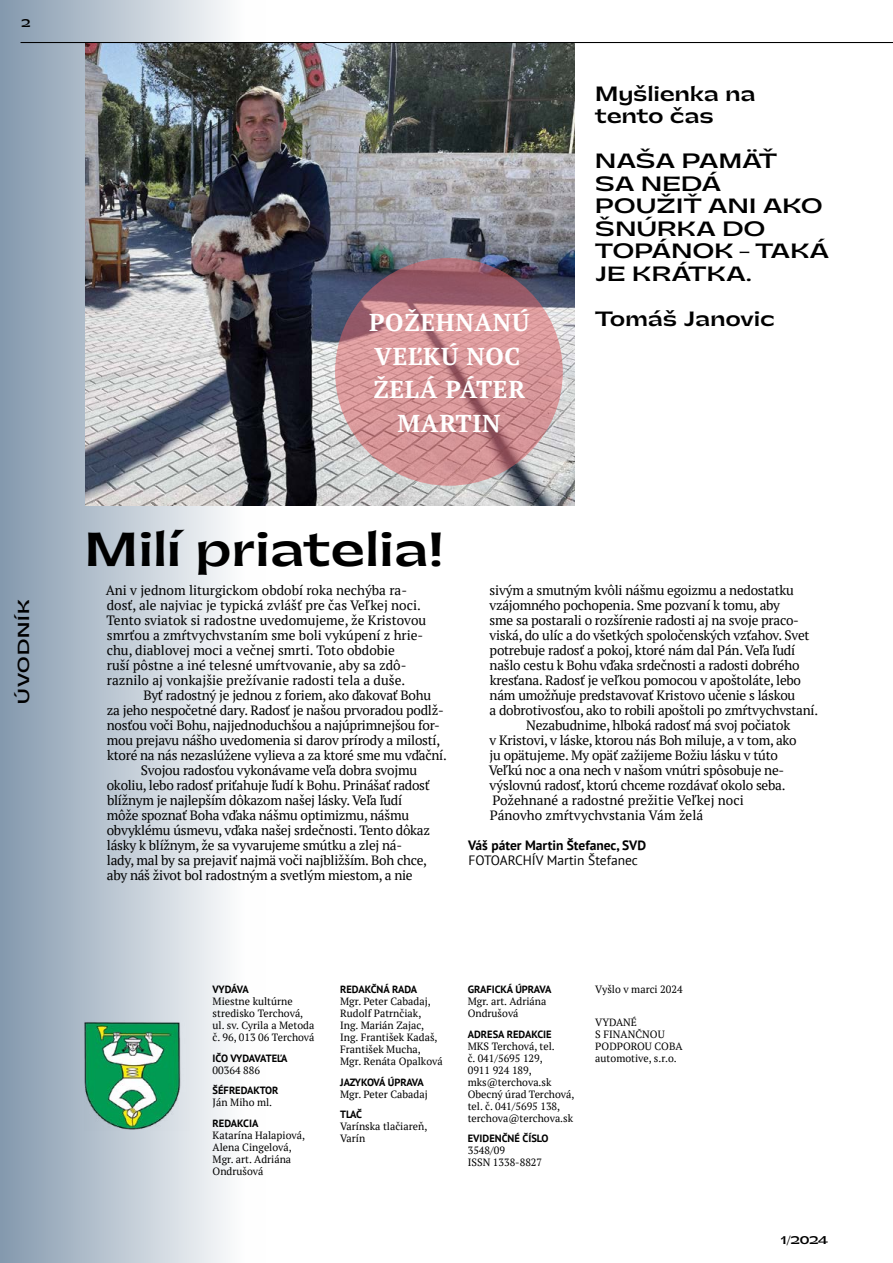
<style>
.page{position:relative;width:893px;height:1263px;background:#fff}
.page>*{position:absolute;margin:0;border:0;box-sizing:border-box;transform-origin:0 0}
.t1{font:700 45px "Gatwick";letter-spacing:.02em;color:#000}
.t2{font:700 24.3px/33.8px "PT Serif";letter-spacing:.03em;color:#fff;text-align:center}
.t3{font:700 19.5px/22.5px "Gatwick";letter-spacing:.015em;color:#000}
.t4{font:700 15px "Gatwick";letter-spacing:.07em;color:#000}
.t5{font:13.5px "PT Serif";letter-spacing:-.02em;color:#000}
.t6{font:13.5px/15px "PT Serif";color:#000}
.t7{font:700 13.5px "PT Sans";color:#000}
.t8{font:13.5px "PT Sans";color:#000}
.t9{font:10.5px/12px "PT Serif";color:#000}
.t10{font:700 10.5px "PT Sans";color:#000}
.t11{font:700 10.5px "PT Sans";letter-spacing:-.035em;color:#000}
.t12{font:700 10.5px "Gatwick";color:#000}
</style>
<div class="page">
<div style="left:0;top:0;width:266px;height:1263px;background:linear-gradient(to right,#8499ae,#fff)"></div>
<img style="left:85px;top:43px;width:489px;height:462px">
<hr style="left:21px;top:42px;width:872px;height:1px;background:#000">
<img style="left:85px;top:1020px;width:104px;height:111px">
<svg style="left:335px;top:258px;width:228px;height:228px;background:#c7888c"></svg>
<p class="t12" style="left:22px;top:15px;width:10px">2</p>
<p class="t4" style="left:13px;top:704px;width:106px;rotate:-90deg">ÚVODNÍK</p>
<h3 class="t3" style="left:595px;top:83px;width:162px">Myšlienka na tento čas</h3>
<h3 class="t3" style="left:595px;top:150px;width:235px">NAŠA PAMÄŤ<br>SA NEDÁ<br>POUŽIŤ ANI AKO<br>ŠNÚRKA DO<br>TOPÁNOK – TAKÁ<br>JE KRÁTKA.</h3>
<h2 class="t2" style="left:369px;top:305px;width:162px">POŽEHNANÚ</h2>
<h3 class="t3" style="left:595px;top:308px;width:181px">Tomáš Janovic</h3>
<h2 class="t2" style="left:373px;top:339px;width:153px">VEĽKÚ NOC<br>ŽELÁ PÁTER<br>MARTIN</h2>
<h1 class="t1" style="left:84px;top:519px;width:360px">Milí priatelia!</h1>
<p class="t6" style="left:106px;top:583px;width:322px">Ani v jednom liturgickom období roka nechýba ra&shy;dosť, ale najviac je typická zvlášť pre čas Veľkej noci.<br>Tento sviatok si radostne uvedomujeme, že Kristovou smrťou a zmŕtvychvstaním sme boli vykúpení z hrie&shy;chu, diablovej moci a večnej smrti. Toto obdobie<br>ruší pôstne a iné telesné umŕtvovanie, aby sa zdô&shy;raznilo aj vonkajšie prežívanie radosti tela a duše.</p>
<p class="t5" style="left:143px;top:687px;width:289px">Byť radostný je jednou z foriem, ako ďakovať Bohu</p>
<p class="t5" style="left:107px;top:702px;width:338px">za jeho nespočetné dary. Radosť je našou prvoradou podlž-</p>
<p class="t5" style="left:107px;top:716px;width:335px">nosťou voči Bohu, najjednoduchšou a najúprimnejšou for-</p>
<p class="t5" style="left:107px;top:731px;width:335px">mou prejavu nášho uvedomenia si darov prírody a milostí,</p>
<p class="t5" style="left:107px;top:746px;width:341px">ktoré na nás nezaslúžene vylieva a za ktoré sme mu vďační.</p>
<p class="t5" style="left:141px;top:761px;width:278px">Svojou radosťou vykonávame veľa dobra svojmu</p>
<p class="t5" style="left:107px;top:776px;width:325px">okoliu, lebo radosť priťahuje ľudí k Bohu. Prinášať radosť</p>
<p class="t5" style="left:107px;top:791px;width:297px">blížnym je najlepším dôkazom našej lásky.Veľa ľudí</p>
<p class="t5" style="left:107px;top:806px;width:304px">môže spoznať Boha vďaka nášmu optimizmu, nášmu</p>
<p class="t5" style="left:107px;top:821px;width:325px">obvyklému úsmevu, vďaka našej srdečnosti. Tento dôkaz</p>
<p class="t5" style="left:107px;top:836px;width:297px">lásky k blížnym, že sa vyvarujeme smútku a zlej ná-</p>
<p class="t5" style="left:107px;top:851px;width:322px">lady, mal by sa prejaviť najmä voči najbližším. Boh chce,</p>
<p class="t5" style="left:107px;top:866px;width:307px">aby náš život bol radostným a svetlým miestom, a nie</p>
<p class="t5" style="left:490px;top:581px;width:306px">sivým a smutným kvôli nášmu egoizmu a nedostatku</p>
<p class="t5" style="left:490px;top:596px;width:292px">vzájomného pochopenia. Sme pozvaní k tomu, aby</p>
<p class="t5" style="left:490px;top:611px;width:311px">sme sa postarali o rozšírenie radosti aj na svoje praco-</p>
<p class="t5" style="left:490px;top:626px;width:322px">viská, do ulíc a do všetkých spoločenských vzťahov. Svet</p>
<p class="t5" style="left:490px;top:641px;width:307px">potrebuje radosť a pokoj, ktoré nám dal Pán.Veľa ľudí</p>
<p class="t5" style="left:490px;top:656px;width:311px">našlo cestu k Bohu vďaka srdečnosti a radosti dobrého</p>
<p class="t5" style="left:490px;top:671px;width:313px">kresťana. Radosť je veľkou pomocou v apoštoláte, lebo</p>
<p class="t5" style="left:490px;top:686px;width:307px">nám umožňuje predstavovať Kristovo učenie s láskou</p>
<p class="t5" style="left:489px;top:701px;width:330px">a dobrotivosťou, ako to robili apoštoli po zmŕtvychvstaní.</p>
<p class="t5" style="left:526px;top:716px;width:266px">Nezabudnime, hlboká radosť má svoj počiatok</p>
<p class="t5" style="left:490px;top:731px;width:309px">v Kristovi, v láske, ktorou nás Boh miluje, a v tom, ako</p>
<p class="t5" style="left:490px;top:746px;width:290px">ju opätujeme. My opäť zažijeme Božiu lásku v túto</p>
<p class="t5" style="left:489px;top:761px;width:297px">Veľkú noc a ona nech v našom vnútri spôsobuje ne-</p>
<p class="t5" style="left:490px;top:776px;width:297px">výslovnú radosť, ktorú chceme rozdávať okolo seba.</p>
<p class="t6" style="left:492px;top:793px;width:253px">Požehnané a radostné prežitie Veľkej noci</p>
<p class="t6" style="left:490px;top:808px;width:215px">Pánovho zmŕtvychvstania Vám želá</p>
<p class="t7" style="left:468px;top:836px;width:179px">Váš páter Martin Štefanec, SVD</p>
<p class="t8" style="left:468px;top:852px;width:171px">FOTOARCHÍV Martin Štefanec</p>
<p class="t10" style="left:213px;top:982px;width:38px">VYDÁVA</p>
<p class="t9" style="left:213px;top:995px;width:103px">Miestne kultúrne stredisko Terchová, ul. sv. Cyrila a Metoda č. 96, 013 06 Terchová</p>
<p class="t11" style="left:213px;top:1051px;width:77px">IČO VYDAVATEĽA</p>
<p class="t9" style="left:213px;top:1064px;width:49px">00364 886</p>
<p class="t10" style="left:213px;top:1083px;width:67px">ŠÉFREDAKTOR</p>
<p class="t9" style="left:213px;top:1096px;width:61px">Ján Miho ml.</p>
<p class="t10" style="left:213px;top:1116px;width:47px">REDAKCIA</p>
<p class="t9" style="left:213px;top:1129px;width:94px">Katarína Halapiová,<br>Alena Cingelová,<br>Mgr. art. Adriána<br>Ondrušová</p>
<p class="t10" style="left:340px;top:982px;width:79px">REDAKČNÁ RADA</p>
<p class="t9" style="left:340px;top:995px;width:104px">Mgr. Peter Cabadaj,<br>Rudolf Patrnčiak,<br>Ing. Marián Zajac,<br>Ing. František Kadaš,<br>František Mucha,<br>Mgr. Renáta Opalková</p>
<p class="t11" style="left:340px;top:1075px;width:85px">JAZYKOVÁ ÚPRAVA</p>
<p class="t9" style="left:340px;top:1088px;width:89px">Mgr. Peter Cabadaj</p>
<p class="t10" style="left:340px;top:1108px;width:23px">TLAČ</p>
<p class="t9" style="left:340px;top:1120px;width:89px">Varínska tlačiareň,<br>Varín</p>
<p class="t10" style="left:468px;top:982px;width:85px">GRAFICKÁ ÚPRAVA</p>
<p class="t9" style="left:468px;top:995px;width:80px">Mgr. art. Adriána<br>Ondrušová</p>
<p class="t10" style="left:468px;top:1027px;width:85px">ADRESA REDAKCIE</p>
<p class="t9" style="left:468px;top:1040px;width:108px">MKS Terchová, tel.<br>č. 041/5695 129,<br>0911 924 189, mks@terchova.sk<br>Obecný úrad Terchová, tel. č. 041/5695 138, terchova@terchova.sk</p>
<p class="t10" style="left:468px;top:1132px;width:82px">EVIDENČNÉ ČÍSLO</p>
<p class="t9" style="left:468px;top:1144px;width:76px">3548/09<br>ISSN 1338-8827</p>
<p class="t9" style="left:595px;top:983px;width:89px">Vyšlo v marci 2024</p>
<p class="t9" style="left:595px;top:1016px;width:89px">VYDANÉ<br>S FINANČNOU<br>PODPOROU COBA automotive, s.r.o.</p>
<p class="t12" style="left:781px;top:1233px;width:48px">1/2024</p>
</div>
